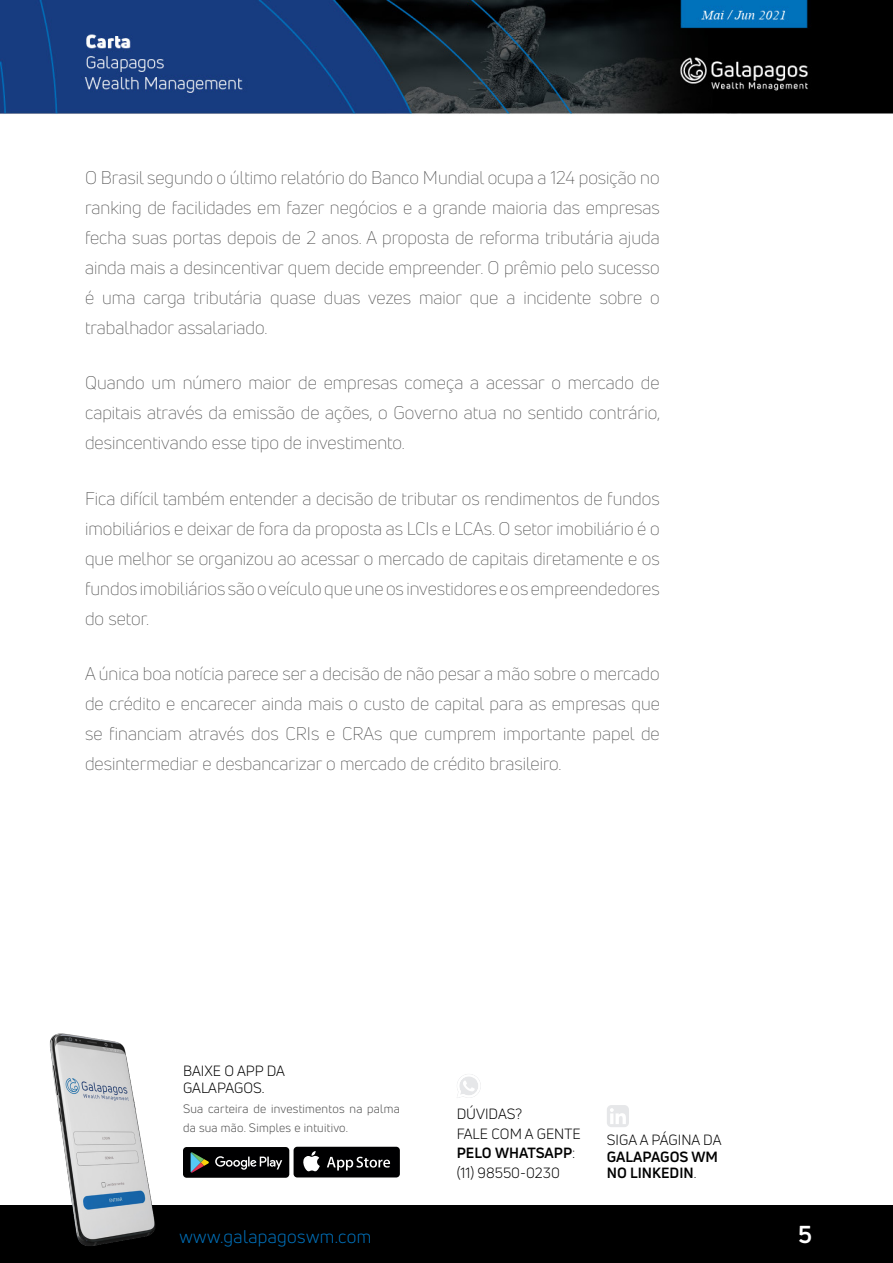
<style>
.page{position:relative;width:893px;height:1263px;background:#fff}
.page>*{position:absolute;margin:0;border:0;box-sizing:border-box;transform-origin:0 0}
.t1{font:700 24px "Uni Neue";color:#fff}
.Texto{font:300 18px/30px "Uni Neue";color:#4d4d4d;text-align:justify}
.t2{font:18px "Uni Neue";letter-spacing:.02em;color:#0071bb}
.t3{font:14.55px/19.5px "Uni Neue";color:#000}
.t4{font:700 14.55px/16.4px "Uni Neue";color:#000}
.t5{font:12px/19.5px "Uni Neue";letter-spacing:.02em;color:#4d4d4d}
.s1{font-weight:700}
.s2{font-weight:400}
</style>
<div class="page">
<img style="left:0;top:0;width:893px;height:1178px">
<div style="left:0;top:1205px;width:893px;height:58px;background:#000"></div>
<svg style="left:457px;top:1074px;width:24px;height:24px"></svg>
<img style="left:0;top:1012px;width:289px;height:234px">
<div style="left:294px;top:1147px;width:106px;height:30px;background:#000001;border-radius:4px"></div>
<svg style="left:303px;top:1151px;width:17px;height:20px"></svg>
<svg style="left:327px;top:1157px;width:63px;height:13px"></svg>
<div style="left:183px;top:1147px;width:106px;height:30px;background:#000001;border-radius:4px"></div>
<svg style="left:215px;top:1156px;width:67px;height:14px"></svg>
<svg style="left:191px;top:1152px;width:18px;height:21px"></svg>
<div style="left:607px;top:1105px;width:22px;height:22px;background:#e6e7e9;border-radius:5px"></div>
<svg style="left:610px;top:1108px;width:16px;height:16px"></svg>
<p class="Texto" style="left:85px;top:162px;width:576px">O Brasil segundo o último relatório do Banco Mundial ocupa a 124 posição no ranking de facilidades em fazer negócios e a grande maioria das empresas fecha suas portas depois de 2 anos. A proposta de reforma tributária ajuda ainda mais a desincentivar quem decide empreender. O prêmio pelo sucesso é uma carga tributária quase duas vezes maior que a incidente sobre o trabalhador assalariado.</p>
<p class="Texto" style="left:85px;top:367px;width:577px">Quando um número maior de empresas começa a acessar o mercado de capitais através da emissão de ações, o Governo atua no sentido contrário, desincentivando esse tipo de investimento.</p>
<p class="Texto" style="left:85px;top:483px;width:576px">Fica difícil também entender a decisão de tributar os rendimentos de fundos imobiliários e deixar de fora da proposta as LCIs e LCAs. O setor imobiliário é o que melhor se organizou ao acessar o mercado de capitais diretamente e os fundos imobiliários são o veículo que une os investidores e os empreendedores do setor.</p>
<p class="Texto" style="left:85px;top:658px;width:576px">A única boa notícia parece ser a decisão de não pesar a mão sobre o mercado de crédito e encarecer ainda mais o custo de capital para as empresas que se financiam através dos CRIs e CRAs que cumprem importante papel de desintermediar e desbancarizar o mercado de crédito brasileiro.</p>
<p class="t3" style="left:183px;top:1063px;width:104px;line-height:16.4px">BAIXE O APP DA<br>GALAPAGOS.</p>
<p class="t5" style="left:183px;top:1099px;width:218px">Sua carteira de investimentos na palma da sua mão. Simples e intuitivo.</p>
<p class="t3" style="left:457px;top:1104px;width:125px">DÚVIDAS?<br>FALE COM A GENTE<br><span class="s1">PELO WHATSAPP</span>: (11) 98550-0230</p>
<p class="t4" style="left:607px;top:1132px;width:116px"><span class="s2">SIGA A PÁGINA DA<br></span>GALAPAGOS WM<br>NO LINKEDIN<span class="s2">.</span></p>
<p class="t2" style="left:179px;top:1226px;width:194px">www.galapagoswm.com</p>
<h1 class="t1" style="left:798px;top:1219px;width:15px">5</h1>
</div>
